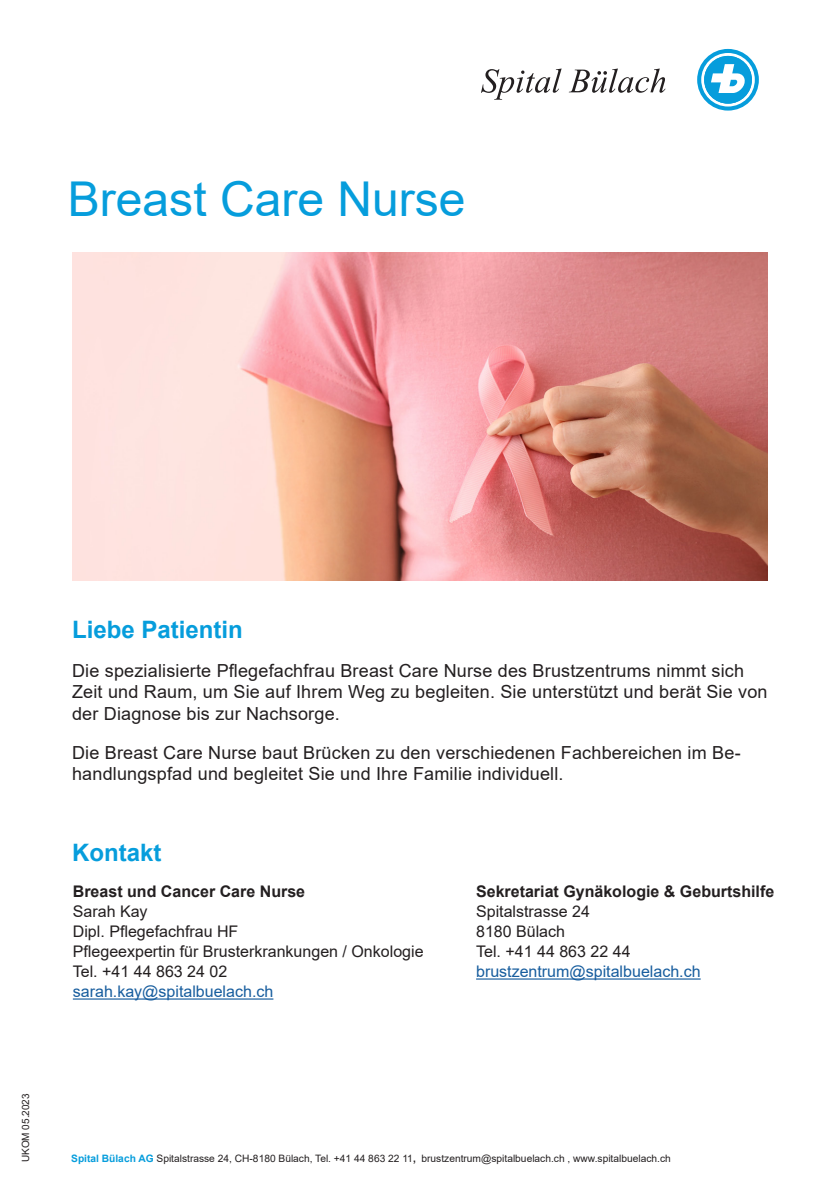
<style>
.page{position:relative;width:840px;height:1191px;background:#fff}
.page>*{position:absolute;margin:0;border:0;box-sizing:border-box;transform-origin:0 0}
.Absatzformat_1{font:48px "Arial";color:#069ddc}
.titel{font:700 24px "Arial";color:#069ddc}
.titel-2{font:18px/21.6px "Arial";letter-spacing:.01em;color:#231f20}
.bildlegende{font:16px "Arial";color:#231f20}
.bildlegende-2{font:700 16px "Arial";color:#231f20}
.bildlegende-3{font:16px "Arial";color:#175d9e}
.t1{font:10.2px "Arial";color:#231f20}
.bildlegende-4{font:10px "Arial";color:#231f20}
.s1{font-weight:700;color:#069ddc}
.s2{font-weight:700}
</style>
<div class="page">
<svg style="left:481px;top:68px;width:80px;height:32px"></svg>
<svg style="left:568px;top:68px;width:97px;height:25px"></svg>
<svg style="left:697px;top:49px;width:61px;height:62px"></svg>
<img style="left:72px;top:252px;width:695px;height:329px">
<hr style="left:73px;top:998px;width:200px;height:1px;background:#175d9e">
<hr style="left:476px;top:978px;width:224px;height:1px;background:#175d9e">
<p class="Absatzformat_1" style="left:68px;top:166px;width:399px">Breast Care Nurse</p>
<p class="bildlegende-4" style="left:19px;top:1162px;width:70px;rotate:-90deg">UKOM 05.2023</p>
<p class="titel" style="left:72px;top:613px;width:172px">Liebe Patientin</p>
<p class="titel-2" style="left:72px;top:659px;width:696px">Die spezialisierte Pflegefachfrau Breast Care Nurse des Brustzentrums nimmt sich<br>Zeit und Raum, um Sie auf Ihrem Weg zu begleiten. Sie unterstützt und berät Sie von der Diagnose bis zur Nachsorge.</p>
<p class="titel-2" style="left:72px;top:741px;width:669px">Die Breast Care Nurse baut Brücken zu den verschiedenen Fachbereichen im Be&shy;handlungspfad und begleitet Sie und Ihre Familie individuell.</p>
<p class="titel" style="left:72px;top:835px;width:91px">Kontakt</p>
<p class="bildlegende-2" style="left:73px;top:880px;width:234px">Breast und Cancer Care Nurse</p>
<p class="bildlegende" style="left:73px;top:900px;width:76px">Sarah Kay</p>
<p class="bildlegende" style="left:73px;top:920px;width:167px">Dipl. Pflegefachfrau HF</p>
<p class="bildlegende" style="left:73px;top:940px;width:352px">Pflegeexpertin für Brusterkrankungen / Onkologie</p>
<p class="bildlegende" style="left:73px;top:960px;width:156px">Tel. +41 44 863 24 02</p>
<p class="bildlegende-3" style="left:73px;top:980px;width:202px">sarah.kay@spitalbuelach.ch</p>
<p class="bildlegende-2" style="left:476px;top:880px;width:299px">Sekretariat Gynäkologie &amp; Geburtshilfe</p>
<p class="bildlegende" style="left:476px;top:900px;width:115px">Spitalstrasse 24</p>
<p class="bildlegende" style="left:476px;top:920px;width:90px">8180 Bülach</p>
<p class="bildlegende" style="left:476px;top:940px;width:156px">Tel. +41 44 863 22 44</p>
<p class="bildlegende-3" style="left:476px;top:960px;width:226px">brustzentrum@spitalbuelach.ch</p>
<p class="t1" style="left:71px;top:1151px;width:600px"><span class="s1">Spital Bülach AG</span> Spitalstrasse 24, CH-8180 Bülach, Tel. +41 44 863 22 11<span class="s2">,</span> brustzentrum@spitalbuelach.ch , www.spitalbuelach.ch</p>
</div>
